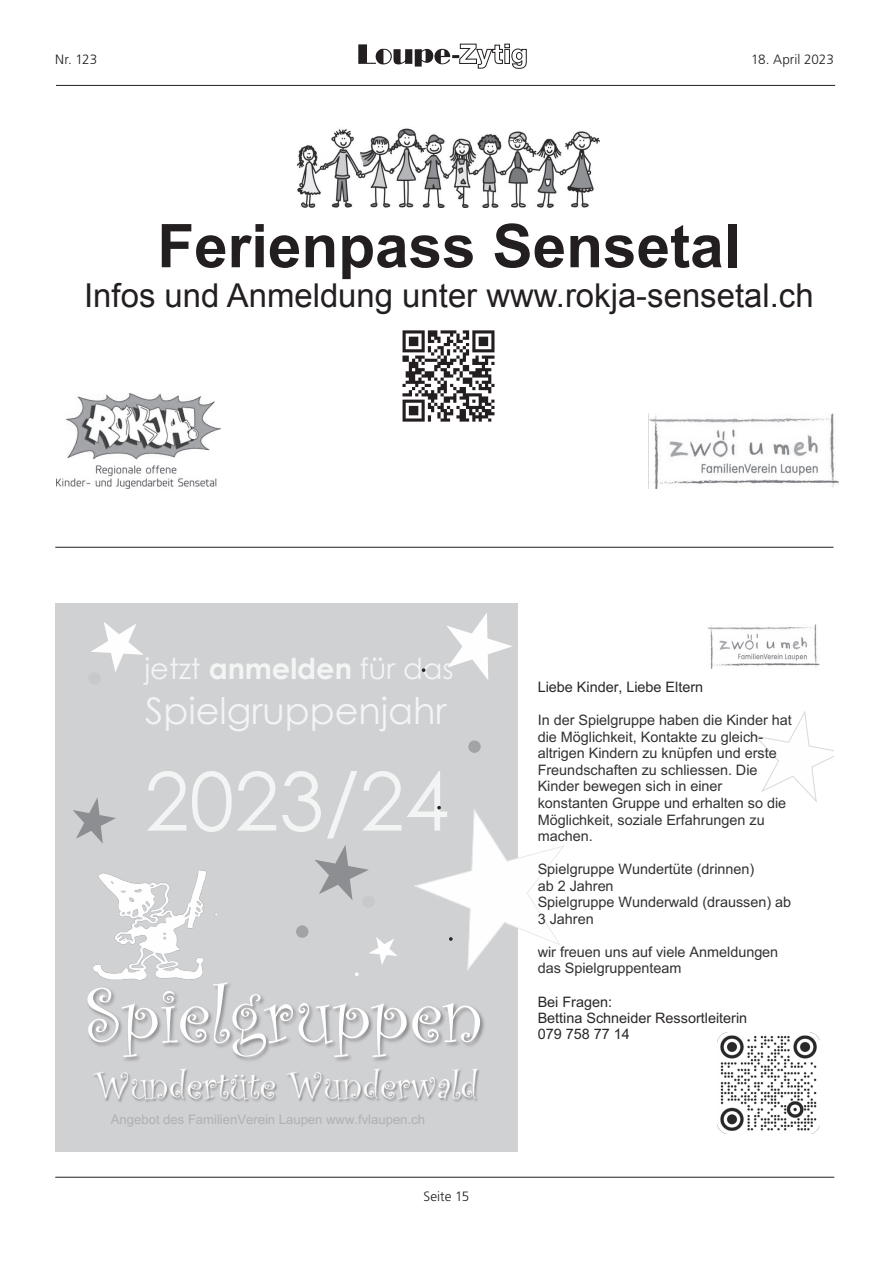
<style>
.page{position:relative;width:893px;height:1263px;background:#fff}
.page>*{position:absolute;margin:0;border:0;box-sizing:border-box;transform-origin:0 0}
.t1{font:81px "Century Gothic";color:#f3f4f4}
.t2{font:79.65px "Curlz";color:#fefefe}
.t3{font:700 60.3px "Arial";color:#231f20}
.t4{font:39.15px "Curlz";color:#fefefe}
.t5{font:36.75px "Century Gothic";color:#f3f4f4}
.t6{font:32.85px "Arial";color:#231f20}
.t7{font:28.8px "Century Gothic";color:#f3f4f4}
.t8{font:14.4px/16.5px "Arial";color:#333233}
.t9{font:14.4px/16.5px "Arial";color:#292627}
.t10{font:300 13.5px "Frutiger LT Std";letter-spacing:-.005em;color:#231f20}
.t11{font:13.2px "Arial";letter-spacing:-.005em;color:#b0b1b5}
.s1{font-weight:700}
</style>
<div class="page">
<hr style="left:56px;top:85px;width:779px;height:1px;background:#231f20">
<svg style="left:358px;top:43px;width:169px;height:26px"></svg>
<hr style="left:55px;top:1177px;width:779px;height:1px;background:#231f20">
<img style="left:56px;top:393px;width:164px;height:95px">
<img style="left:298px;top:128px;width:302px;height:79px">
<img style="left:649px;top:413px;width:190px;height:75px">
<img style="left:402px;top:330px;width:93px;height:92px">
<div style="left:55px;top:603px;width:463px;height:549px;background:#d0d1d3"></div>
<img style="left:88px;top:983px;width:396px;height:73px">
<svg style="left:754px;top:711px;width:79px;height:91px"></svg>
<div style="left:296px;top:925px;width:12px;height:13px;background:#a2a3a7;border-radius:50%"></div>
<div style="left:468px;top:740px;width:13px;height:13px;background:#a2a3a7;border-radius:50%"></div>
<svg style="left:422px;top:668px;width:3px;height:4px"></svg>
<svg style="left:355px;top:972px;width:4px;height:4px"></svg>
<img style="left:708px;top:624px;width:112px;height:44px">
<div style="left:362px;top:895px;width:13px;height:13px;background:#c8c9cb;border-radius:50%"></div>
<div style="left:88px;top:672px;width:13px;height:12px;background:#c8c9cb;border-radius:50%"></div>
<svg style="left:369px;top:937px;width:28px;height:28px"></svg>
<img style="left:94px;top:1056px;width:357px;height:46px">
<img style="left:451px;top:1070px;width:29px;height:32px">
<svg style="left:447px;top:613px;width:65px;height:67px"></svg>
<svg style="left:315px;top:845px;width:54px;height:55px"></svg>
<svg style="left:91px;top:622px;width:52px;height:50px"></svg>
<svg style="left:414px;top:806px;width:151px;height:164px"></svg>
<svg style="left:73px;top:797px;width:43px;height:47px"></svg>
<img style="left:93px;top:870px;width:124px;height:111px">
<img style="left:717px;top:1032px;width:102px;height:102px">
<hr style="left:55px;top:547px;width:778px;height:1px;background:#231f20">
<p class="t10" style="left:55px;top:52px;width:43px">Nr. 123</p>
<p class="t10" style="left:751px;top:52px;width:84px">18. April 2023</p>
<h3 class="t3" style="left:157px;top:206px;width:585px">Ferienpass Sensetal</h3>
<h3 class="t6" style="left:84px;top:274px;width:731px">Infos und Anmeldung unter www.rokja-sensetal.ch</h3>
<h3 class="t7" style="left:144px;top:648px;width:311px">jetzt <span class="s1">anmelden</span> für das</h3>
<h3 class="t5" style="left:145px;top:685px;width:303px">Spielgruppenjahr</h3>
<h1 class="t1" style="left:144px;top:745px;width:306px">2023/24</h1>
<h2 class="t2" style="left:83px;top:959px;width:402px">Spielgruppen</h2>
<h3 class="t4" style="left:95px;top:1058px;width:385px">Wundertüte Wunderwald</h3>
<p class="t11" style="left:111px;top:1110px;width:316px">Angebot des FamilienVerein Laupen www.fvlaupen.ch</p>
<p class="t10" style="left:424px;top:1188px;width:47px">Seite 15</p>
<p class="t9" style="left:538px;top:679px;width:167px">Liebe Kinder, Liebe Eltern</p>
<p class="t8" style="left:538px;top:712px;width:256px">In der Spielgruppe haben die Kinder hat die Möglichkeit, Kontakte zu gleich&shy;altrigen Kindern zu knüpfen und erste<br>Freundschaften zu schliessen. Die<br>Kinder bewegen sich in einer konstanten Gruppe und erhalten so die<br>Möglichkeit, soziale Erfahrungen zu machen.</p>
<p class="t8" style="left:538px;top:861px;width:255px">Spielgruppe Wundertüte (drinnen)<br>ab 2 Jahren<br>Spielgruppe Wunderwald (draussen) ab<br>3 Jahren</p>
<p class="t8" style="left:538px;top:944px;width:242px">wir freuen uns auf viele Anmeldungen das Spielgruppenteam</p>
<p class="t9" style="left:538px;top:993px;width:211px">Bei Fragen:<br>Bettina Schneider Ressortleiterin<br>079 758 77 14</p>
</div>
